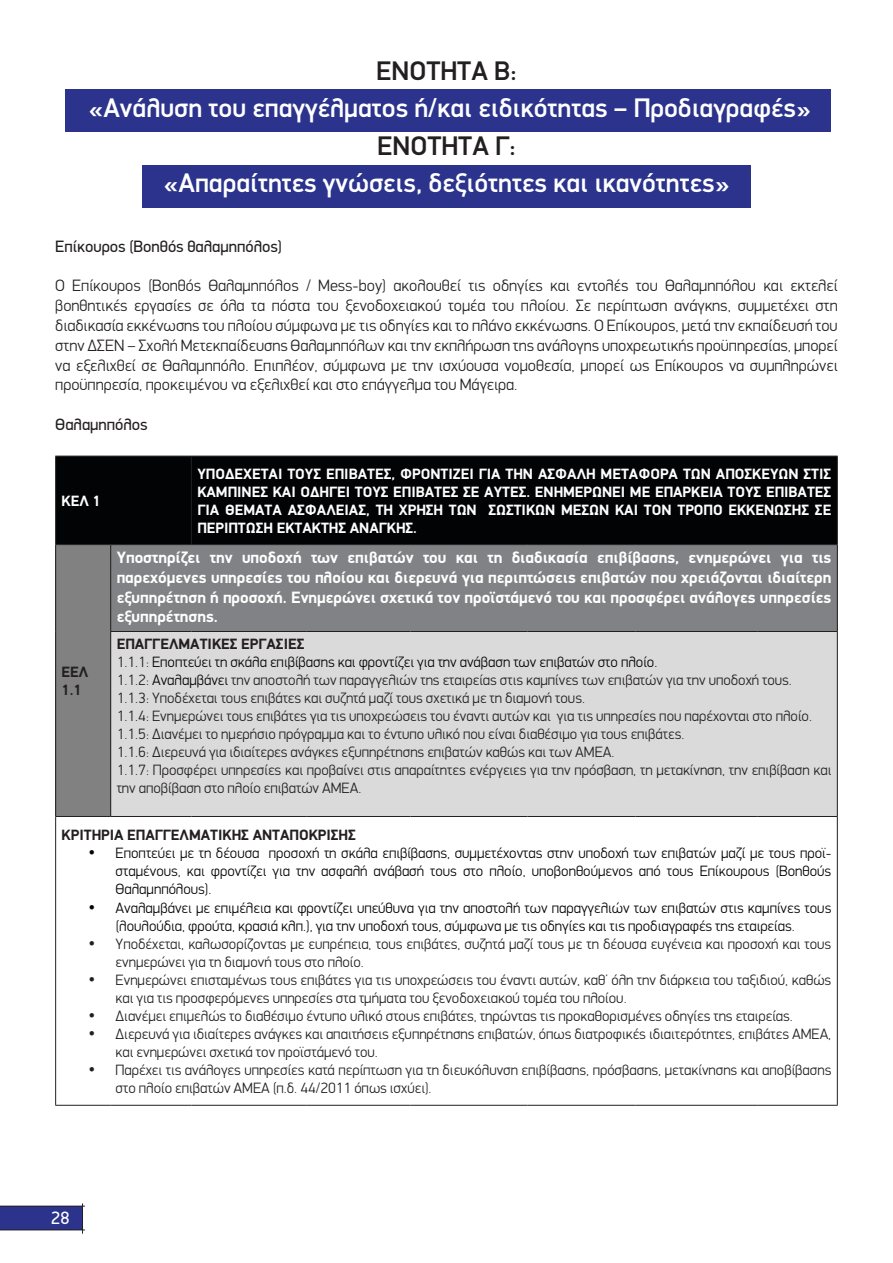
<style>
.page{position:relative;width:893px;height:1263px;background:#fff}
.page>*{position:absolute;margin:0;border:0;box-sizing:border-box;transform-origin:0 0}
.t1{font:500 27px "PF Din Display";color:#fff}
.t2{font:500 27px "PF Din Display";color:#231f20}
.t3{font:18px "PF Din Display";color:#fff}
.t4{font:300 16.5px/19.8px "PF Din Display";color:#231f20;text-align:justify}
.t5{font:700 16.5px/19.8px "PF Din Display";color:#fff;text-align:justify}
.t6{font:16.5px "PF Din Display";color:#231f20}
.t7{font:300 15px/18px "PF Din Display";color:#231f20}
.t8{font:300 15px/18px "PF Din Display";color:#020304;text-align:justify}
.t9{font:700 15px/18px "PF Din Display";color:#fff;text-align:justify}
.t10{font:700 15px/18px "PF Din Display";color:#231f20}
.s1{font-weight:700}
.s2{color:#020304}
</style>
<div class="page">
<div style="left:0;top:1206px;width:82px;height:24px;background:#2b338d"></div>
<hr style="left:0;top:1206px;width:85px;height:1px;background:#231f20">
<hr style="left:0;top:1229px;width:85px;height:1px;background:#231f20">
<hr style="left:82px;top:1203px;width:1px;height:30px;background:#231f20">
<div style="left:143px;top:165px;width:608px;height:43px;background:#2b338d"></div>
<div style="left:65px;top:89px;width:765px;height:43px;background:#2b338d"></div>
<div style="left:56px;top:457px;width:781px;height:87px;background:#020304"></div>
<div style="left:56px;top:545px;width:55px;height:271px;background:#818181"></div>
<div style="left:111px;top:545px;width:726px;height:86px;background:#808285"></div>
<div style="left:111px;top:631px;width:726px;height:185px;background:#dadada"></div>
<hr style="left:55px;top:456px;width:56px;height:1px;background:#231f20">
<hr style="left:55px;top:456px;width:1px;height:88px;background:#231f20">
<hr style="left:111px;top:456px;width:80px;height:1px;background:#231f20">
<hr style="left:191px;top:456px;width:115px;height:1px;background:#231f20">
<hr style="left:191px;top:456px;width:1px;height:88px;background:#231f20">
<hr style="left:306px;top:456px;width:104px;height:1px;background:#231f20">
<hr style="left:410px;top:456px;width:117px;height:1px;background:#231f20">
<hr style="left:527px;top:456px;width:109px;height:1px;background:#231f20">
<hr style="left:636px;top:456px;width:122px;height:1px;background:#231f20">
<hr style="left:758px;top:456px;width:80px;height:1px;background:#231f20">
<hr style="left:837px;top:456px;width:1px;height:88px;background:#231f20">
<hr style="left:55px;top:545px;width:1px;height:86px;background:#231f20">
<hr style="left:111px;top:544px;width:80px;height:1px;background:#231f20">
<hr style="left:110px;top:545px;width:1px;height:86px;background:#231f20">
<hr style="left:837px;top:545px;width:1px;height:86px;background:#231f20">
<hr style="left:55px;top:631px;width:1px;height:185px;background:#231f20">
<hr style="left:110px;top:631px;width:81px;height:1px;background:#231f20">
<hr style="left:110px;top:632px;width:1px;height:184px;background:#231f20">
<hr style="left:191px;top:631px;width:115px;height:1px;background:#231f20">
<hr style="left:306px;top:631px;width:104px;height:1px;background:#231f20">
<hr style="left:410px;top:631px;width:117px;height:1px;background:#231f20">
<hr style="left:527px;top:631px;width:109px;height:1px;background:#231f20">
<hr style="left:636px;top:631px;width:122px;height:1px;background:#231f20">
<hr style="left:758px;top:631px;width:80px;height:1px;background:#231f20">
<hr style="left:837px;top:632px;width:1px;height:184px;background:#231f20">
<hr style="left:55px;top:817px;width:1px;height:288px;background:#231f20">
<hr style="left:837px;top:817px;width:1px;height:288px;background:#231f20">
<hr style="left:55px;top:1105px;width:56px;height:1px;background:#231f20">
<hr style="left:111px;top:1105px;width:80px;height:1px;background:#231f20">
<hr style="left:191px;top:1105px;width:115px;height:1px;background:#231f20">
<hr style="left:306px;top:1105px;width:104px;height:1px;background:#231f20">
<hr style="left:410px;top:1105px;width:117px;height:1px;background:#231f20">
<hr style="left:527px;top:1105px;width:109px;height:1px;background:#231f20">
<hr style="left:636px;top:1105px;width:122px;height:1px;background:#231f20">
<hr style="left:758px;top:1105px;width:80px;height:1px;background:#231f20">
<hr style="left:55px;top:544px;width:56px;height:1px;background:#231f20">
<hr style="left:191px;top:544px;width:115px;height:1px;background:#231f20">
<hr style="left:306px;top:544px;width:104px;height:1px;background:#231f20">
<hr style="left:410px;top:544px;width:117px;height:1px;background:#231f20">
<hr style="left:527px;top:544px;width:109px;height:1px;background:#231f20">
<hr style="left:636px;top:544px;width:122px;height:1px;background:#231f20">
<hr style="left:758px;top:544px;width:80px;height:1px;background:#231f20">
<hr style="left:55px;top:816px;width:56px;height:1px;background:#231f20">
<hr style="left:111px;top:816px;width:80px;height:1px;background:#231f20">
<hr style="left:191px;top:816px;width:115px;height:1px;background:#231f20">
<hr style="left:306px;top:816px;width:104px;height:1px;background:#231f20">
<hr style="left:410px;top:816px;width:117px;height:1px;background:#231f20">
<hr style="left:527px;top:816px;width:109px;height:1px;background:#231f20">
<hr style="left:636px;top:816px;width:122px;height:1px;background:#231f20">
<hr style="left:758px;top:816px;width:80px;height:1px;background:#231f20">
<h1 class="t2" style="left:376px;top:54px;width:142px">ΕΝΟΤΗΤΑ Β:</h1>
<h1 class="t1" style="left:88px;top:92px;width:725px">«Ανάλυση του επαγγέλματος ή/και ειδικότητας – Προδιαγραφές»</h1>
<h1 class="t2" style="left:377px;top:129px;width:140px">ΕΝΟΤΗΤΑ Γ:</h1>
<h1 class="t1" style="left:163px;top:167px;width:568px">«Απαραίτητες γνώσεις, δεξιότητες και ικανότητες»</h1>
<p class="t6" style="left:55px;top:236px;width:228px">Επίκουρος (Βοηθός θαλαμηπόλος)</p>
<p class="t4" style="left:55px;top:276px;width:784px">Ο Επίκουρος (Βοηθός Θαλαμηπόλος / Μess-boy) ακολουθεί τις οδηγίες και εντολές του Θαλαμηπόλου και εκτελεί βοηθητικές εργασίες σε όλα τα πόστα του ξενοδοχειακού τομέα του πλοίου. Σε περίπτωση ανάγκης, συμμετέχει στη διαδικασία εκκένωσης του πλοίου σύμφωνα με τις οδηγίες και το πλάνο εκκένωσης. Ο Επίκουρος, μετά την εκπαίδευσή του στην ΔΣΕΝ – Σχολή Μετεκπαίδευσης Θαλαμηπόλων και την εκπλήρωση της ανάλογης υποχρεωτικής προϋπηρεσίας, μπορεί να εξελιχθεί σε Θαλαμηπόλο. Επιπλέον, σύμφωνα με την ισχύουσα νομοθεσία, μπορεί ως Επίκουρος να συμπληρώνει προϋπηρεσία, προκειμένου να εξελιχθεί και στο επάγγελμα του Μάγειρα.</p>
<p class="t6" style="left:55px;top:414px;width:94px">Θαλαμηπόλος</p>
<p class="t9" style="left:62px;top:492px;width:41px">ΚΕΛ 1</p>
<p class="t9" style="left:197px;top:465px;width:635px">ΥΠΟΔΕΧΕΤΑΙ ΤΟΥΣ ΕΠΙΒΑΤΕΣ, ΦΡΟΝΤΙΖΕΙ ΓΙΑ ΤΗΝ ΑΣΦΑΛΗ ΜΕΤΑΦΟΡΑ ΤΩΝ ΑΠΟΣΚΕΥΩΝ ΣΤΙΣ ΚΑΜΠΙΝΕΣ ΚΑΙ ΟΔΗΓΕΙ ΤΟΥΣ ΕΠΙΒΑΤΕΣ ΣΕ ΑΥΤΕΣ. ΕΝΗΜΕΡΩΝΕΙ ΜΕ ΕΠΑΡΚΕΙΑ ΤΟΥΣ ΕΠΙΒΑΤΕΣ ΓΙΑ ΘΕΜΑΤΑ ΑΣΦΑΛΕΙΑΣ, ΤΗ ΧΡΗΣΗ ΤΩΝ ΣΩΣΤΙΚΩΝ ΜΕΣΩΝ ΚΑΙ ΤΟΝ ΤΡΟΠΟ ΕΚΚΕΝΩΣΗΣ ΣΕ ΠΕΡΙΠΤΩΣΗ ΕΚΤΑΚΤΗΣ ΑΝΑΓΚΗΣ.</p>
<p class="t5" style="left:117px;top:547px;width:716px">Υποστηρίζει την υποδοχή των επιβατών του και τη διαδικασία επιβίβασης, ενημερώνει για τις παρεχόμενες υπηρεσίες του πλοίου και διερευνά για περιπτώσεις επιβατών που χρειάζονται ιδιαίτερη εξυπηρέτηση ή προσοχή. Ενημερώνει σχετικά τον προϊστάμενό του και προσφέρει ανάλογες υπηρεσίες εξυπηρέτησης.</p>
<p class="t7" style="left:117px;top:635px;width:716px"><span class="s1">ΕΠΑΓΓΕΛΜΑΤΙΚΕΣ ΕΡΓΑΣΙΕΣ<br></span>1.1.1: <span class="s2">Εποπτεύει τη σκάλα επιβίβασης και φροντίζει για την ανάβαση των επιβατών στο πλοίο.<br></span>1.1.2: <span class="s2">Αναλαμβάνει</span> την αποστολή των παραγγελιών της εταιρείας στις καμπίνες των επιβατών για την υποδοχή τους.<br>1.1.3: Υποδέχεται τους επιβάτες και συζητά μαζί τους σχετικά με τη διαμονή τους.<br>1.1.4: Ενημερώνει τους επιβάτες για τις υποχρεώσεις του έναντι αυτών και για τις υπηρεσίες που παρέχονται στο πλοίο.<br>1.1.5: Διανέμει το ημερήσιο πρόγραμμα και το έντυπο υλικό που είναι διαθέσιμο για τους επιβάτες.<br>1.1.6: Διερευνά για ιδιαίτερες ανάγκες εξυπηρέτησης επιβατών καθώς και των ΑΜΕΑ.<br>1.1.7: Προσφέρει υπηρεσίες και προβαίνει στις απαραίτητες ενέργειες για την πρόσβαση, τη μετακίνηση, την επιβίβαση και την αποβίβαση στο πλοίο επιβατών ΑΜΕΑ.</p>
<p class="t10" style="left:62px;top:826px;width:296px">ΚΡΙΤΗΡΙΑ ΕΠΑΓΓΕΛΜΑΤΙΚΗΣ ΑΝΤΑΠΟΚΡΙΣΗΣ</p>
<p class="t8" style="left:116px;top:844px;width:717px;text-indent:-27px">• Εποπτεύει με τη δέουσα προσοχή τη σκάλα επιβίβασης, συμμετέχοντας στην υποδοχή των επιβατών μαζί με τους προϊ&shy;σταμένους, και φροντίζει για την ασφαλή ανάβασή τους στο πλοίο, υποβοηθούμενος από τους Επίκουρους (Βοηθούς Θαλαμηπόλους).</p>
<p class="t8" style="left:116px;top:898px;width:717px;text-indent:-27px">• Αναλαμβάνει με επιμέλεια και φροντίζει υπεύθυνα για την αποστολή των παραγγελιών των επιβατών στις καμπίνες τους (λουλούδια, φρούτα, κρασιά κλπ.), για την υποδοχή τους, σύμφωνα με τις οδηγίες και τις προδιαγραφές της εταιρείας.</p>
<p class="t7" style="left:116px;top:934px;width:717px;text-indent:-27px">• Υποδέχεται, καλωσορίζοντας με ευπρέπεια, τους επιβάτες, συζητά μαζί τους με τη δέουσα ευγένεια και προσοχή και τους ενημερώνει για τη διαμονή τους στο πλοίο.</p>
<p class="t7" style="left:116px;top:970px;width:717px;text-indent:-27px">• Ενημερώνει επισταμένως τους επιβάτες για τις υποχρεώσεις του έναντι αυτών, καθ’ όλη την διάρκεια του ταξιδιού, καθώς και για τις προσφερόμενες υπηρεσίες στα τμήματα του ξενοδοχειακού τομέα του πλοίου.</p>
<p class="t7" style="left:89px;top:1006px;width:706px">• Διανέμει επιμελώς το διαθέσιμο έντυπο υλικό στους επιβάτες, τηρώντας τις προκαθορισμένες οδηγίες της εταιρείας.</p>
<p class="t7" style="left:116px;top:1024px;width:717px;text-indent:-27px">• Διερευνά για ιδιαίτερες ανάγκες και απαιτήσεις εξυπηρέτησης επιβατών, όπως διατροφικές ιδιαιτερότητες, επιβάτες ΑΜΕΑ, και ενημερώνει σχετικά τον προϊστάμενό του.</p>
<p class="t7" style="left:116px;top:1060px;width:717px;text-indent:-27px">• Παρέχει τις ανάλογες υπηρεσίες κατά περίπτωση για τη διευκόλυνση επιβίβασης, πρόσβασης, μετακίνησης και αποβίβασης στο πλοίο επιβατών ΑΜΕΑ (π.δ. 44/2011 όπως ισχύει).</p>
<p class="t10" style="left:62px;top:663px;width:28px">ΕΕΛ<br>1.1</p>
<p class="t3" style="left:51px;top:1207px;width:20px">28</p>
</div>
